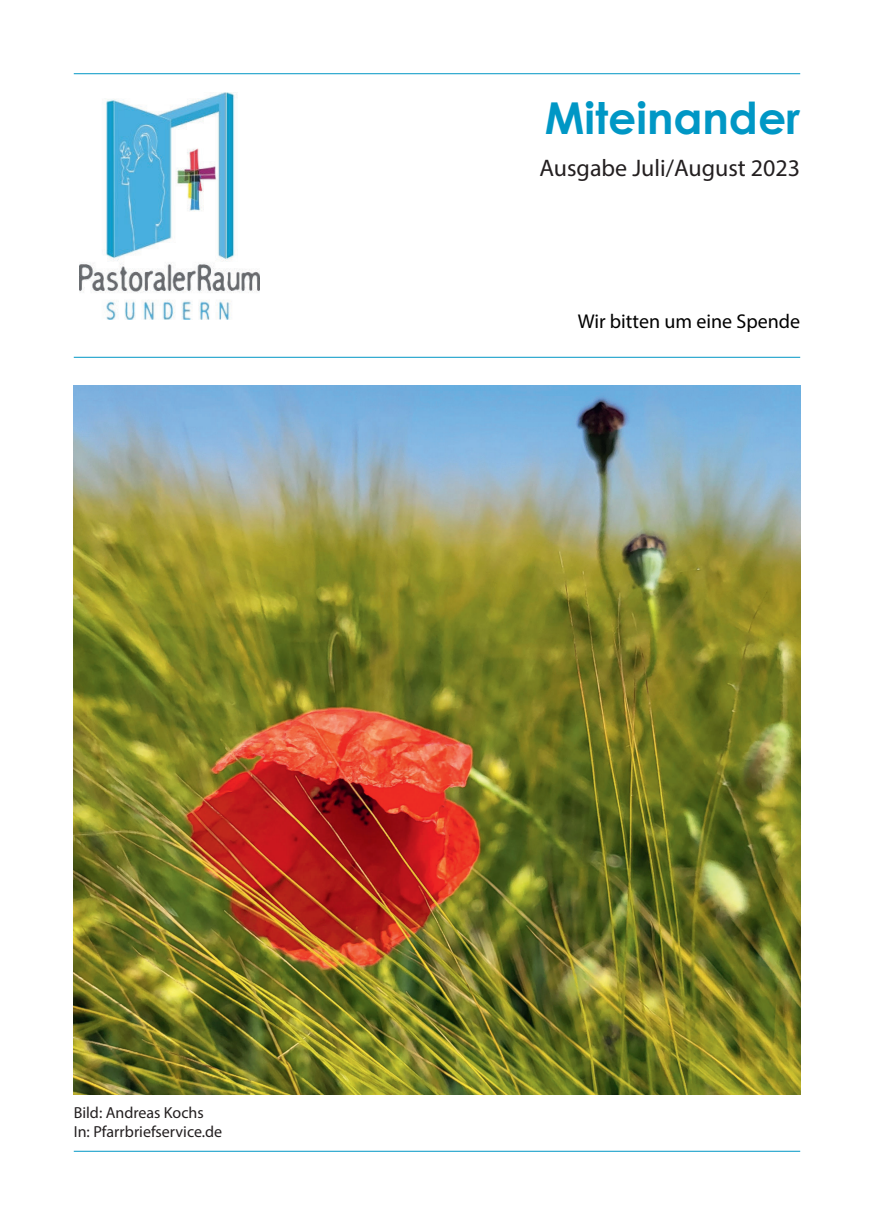
<style>
.page{position:relative;width:874px;height:1225px;background:#fff}
.page>*{position:absolute;margin:0;border:0;box-sizing:border-box;transform-origin:0 0}
.t1{font:700 44px "Century Gothic Pro";color:#0097c5}
.t2{font:24px "Myriad Pro";color:#231f20}
.t3{font:20px "Myriad Pro";color:#000}
.t4{font:16px/19.2px "Myriad Pro";color:#231f20}
</style>
<div class="page">
<img style="left:79px;top:93px;width:180px;height:226px">
<hr style="left:74px;top:357px;width:725px;height:1px;background:#0097c5">
<hr style="left:74px;top:73px;width:725px;height:1px;background:#0097c5">
<hr style="left:74px;top:1150px;width:725px;height:1px;background:#0097c5">
<img style="left:74px;top:386px;width:725px;height:708px">
<p class="t4" style="left:74px;top:1102px;width:150px">Bild: Andreas Kochs<br>In: Pfarrbriefservice.de</p>
<h1 class="t1" style="left:544px;top:90px;width:257px">Miteinander</h1>
<h2 class="t2" style="left:539px;top:153px;width:262px">Ausgabe Juli/August 2023</h2>
<p class="t3" style="left:577px;top:309px;width:224px">Wir bitten um eine Spende</p>
</div>
